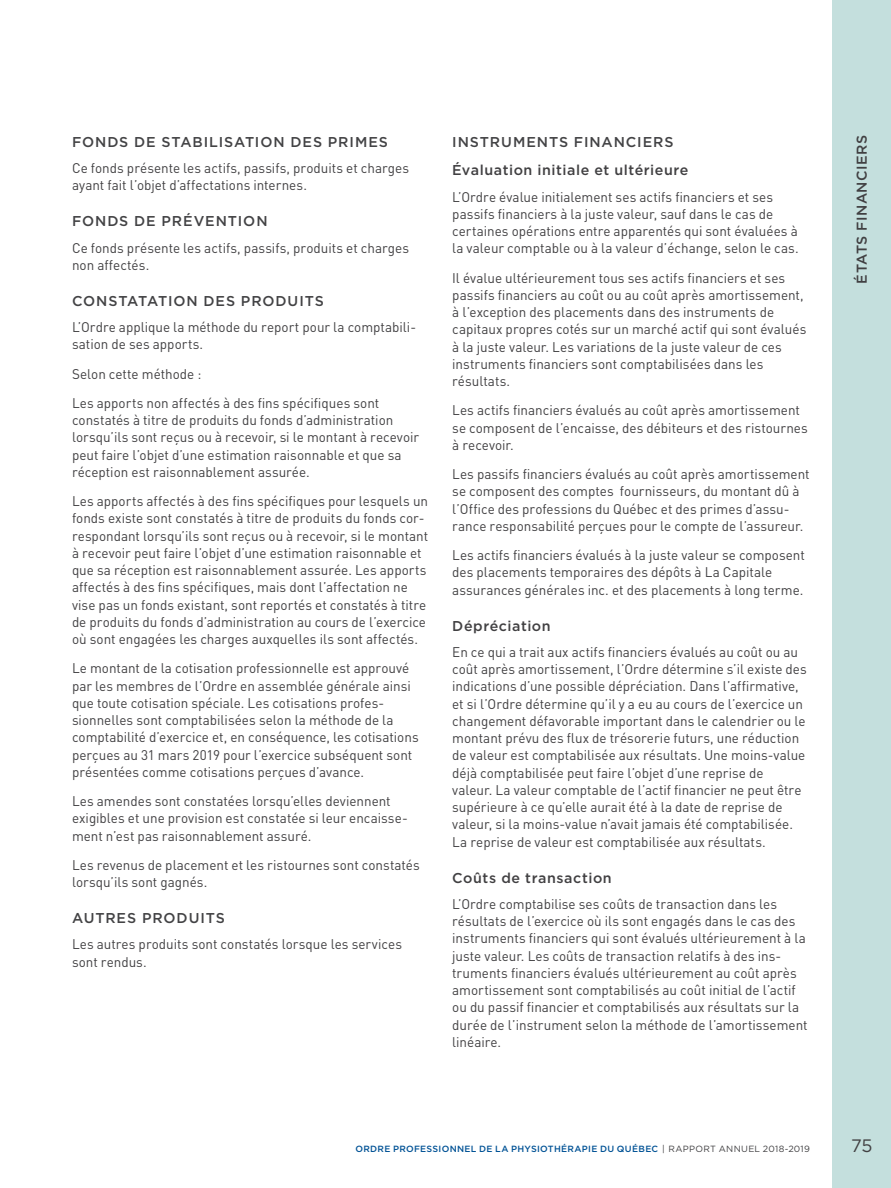
<style>
.page{position:relative;width:891px;height:1188px;background:#fff}
.page>*{position:absolute;margin:0;border:0;box-sizing:border-box;transform-origin:0 0}
.t1{font:18px "Gotham HTF";color:#414042}
.t2{font:500 14.25px "Gotham HTF";letter-spacing:.065em;color:#434345}
.t3{font:500 14.25px "Gotham HTF";letter-spacing:.04em;color:#414042}
.t4{font:13.8px/17.2px "DIN Pro";color:#414042}
.t5{font:500 9px "Gotham HTF";letter-spacing:.035em;color:#005295}
.s1{font-weight:400;color:#414042}
</style>
<div class="page">
<div style="left:832px;top:0;width:59px;height:1188px;background:#c4dfdd"></div>
<p class="t2" style="left:72px;top:134px;width:318px">FONDS DE STABILISATION DES PRIMES</p>
<p class="t4" style="left:72px;top:159px;width:339px">Ce fonds présente les actifs, passifs, produits et charges ayant fait l’objet d’affectations internes.</p>
<p class="t2" style="left:72px;top:213px;width:197px">FONDS DE PRÉVENTION</p>
<p class="t4" style="left:72px;top:238px;width:339px">Ce fonds présente les actifs, passifs, produits et charges non affectés.</p>
<p class="t2" style="left:72px;top:293px;width:253px">CONSTATATION DES PRODUITS</p>
<p class="t4" style="left:72px;top:318px;width:346px">L’Ordre applique la méthode du report pour la comptabili&shy;sation de ses apports.</p>
<p class="t4" style="left:72px;top:358px;width:309px;line-height:29.2px">Selon cette méthode :<br>Les apports non affectés à des fins spécifiques sont</p>
<p class="t4" style="left:72px;top:411px;width:349px">constatés à titre de produits du fonds d’administration lorsqu’ils sont reçus ou à recevoir, si le montant à recevoir peut faire l’objet d’une estimation raisonnable et que sa réception est raisonnablement assurée.</p>
<p class="t4" style="left:72px;top:492px;width:358px">Les apports affectés à des fins spécifiques pour lesquels un fonds existe sont constatés à titre de produits du fonds cor&shy;respondant lorsqu’ils sont reçus ou à recevoir, si le montant à recevoir peut faire l’objet d’une estimation raisonnable et que sa réception est raisonnablement assurée. Les apports affectés à des fins spécifiques, mais dont l’affectation ne vise pas un fonds existant, sont reportés et constatés à titre de produits du fonds d’administration au cours de l’exercice où sont engagées les charges auxquelles ils sont affectés.</p>
<p class="t4" style="left:72px;top:659px;width:348px">Le montant de la cotisation professionnelle est approuvé par les membres de l’Ordre en assemblée générale ainsi que toute cotisation spéciale. Les cotisations profes&shy;sionnelles sont comptabilisées selon la méthode de la comptabilité d’exercice et, en conséquence, les cotisations perçues au 31 mars 2019 pour l’exercice subséquent sont présentées comme cotisations perçues d’avance.</p>
<p class="t4" style="left:72px;top:792px;width:337px">Les amendes sont constatées lorsqu’elles deviennent exigibles et une provision est constatée si leur encaisse&shy;ment n’est pas raisonnablement assuré.</p>
<p class="t4" style="left:72px;top:856px;width:349px">Les revenus de placement et les ristournes sont constatés lorsqu’ils sont gagnés.</p>
<p class="t2" style="left:72px;top:910px;width:154px">AUTRES PRODUITS</p>
<p class="t4" style="left:72px;top:935px;width:332px">Les autres produits sont constatés lorsque les services sont rendus.</p>
<p class="t2" style="left:452px;top:134px;width:223px">INSTRUMENTS FINANCIERS</p>
<p class="t3" style="left:452px;top:162px;width:238px">Évaluation initiale et ultérieure</p>
<p class="t4" style="left:452px;top:187px;width:348px">L’Ordre évalue initialement ses actifs financiers et ses passifs financiers à la juste valeur, sauf dans le cas de certaines opérations entre apparentés qui sont évaluées à la valeur comptable ou à la valeur d’échange, selon le cas.</p>
<p class="t4" style="left:452px;top:268px;width:356px">Il évalue ultérieurement tous ses actifs financiers et ses passifs financiers au coût ou au coût après amortissement, à l’exception des placements dans des instruments de capitaux propres cotés sur un marché actif qui sont évalués à la juste valeur. Les variations de la juste valeur de ces instruments financiers sont comptabilisées dans les résultats.</p>
<p class="t4" style="left:452px;top:401px;width:357px">Les actifs financiers évalués au coût après amortissement se composent de l’encaisse, des débiteurs et des ristournes à recevoir.</p>
<p class="t4" style="left:452px;top:465px;width:359px">Les passifs financiers évalués au coût après amortissement se composent des comptes fournisseurs, du montant dû à l’Office des professions du Québec et des primes d’assu&shy;rance responsabilité perçues pour le compte de l’assureur.</p>
<p class="t4" style="left:452px;top:546px;width:354px">Les actifs financiers évalués à la juste valeur se composent des placements temporaires des dépôts à La Capitale assurances générales inc. et des placements à long terme.</p>
<p class="t3" style="left:452px;top:617px;width:100px">Dépréciation</p>
<p class="t4" style="left:452px;top:643px;width:356px">En ce qui a trait aux actifs financiers évalués au coût ou au coût après amortissement, l’Ordre détermine s’il existe des indications d’une possible dépréciation. Dans l’affirmative, et si l’Ordre détermine qu’il y a eu au cours de l’exercice un changement défavorable important dans le calendrier ou le montant prévu des flux de trésorerie futurs, une réduction de valeur est comptabilisée aux résultats. Une moins-value déjà comptabilisée peut faire l’objet d’une reprise de valeur. La valeur comptable de l’actif financier ne peut être supérieure à ce qu’elle aurait été à la date de reprise de valeur, si la moins-value n’avait jamais été comptabilisée.<br>La reprise de valeur est comptabilisée aux résultats.</p>
<p class="t3" style="left:452px;top:869px;width:161px">Coûts de transaction</p>
<p class="t4" style="left:452px;top:895px;width:357px">L’Ordre comptabilise ses coûts de transaction dans les résultats de l’exercice où ils sont engagés dans le cas des instruments financiers qui sont évalués ultérieurement à la juste valeur. Les coûts de transaction relatifs à des ins&shy;truments financiers évalués ultérieurement au coût après amortissement sont comptabilisés au coût initial de l’actif ou du passif financier et comptabilisés aux résultats sur la durée de l’instrument selon la méthode de l’amortissement linéaire.</p>
<p class="t3" style="left:854px;top:284px;width:150px;rotate:-90deg">ÉTATS FINANCIERS</p>
<p class="t5" style="left:355px;top:1144px;width:456px">ORDRE PROFESSIONNEL DE LA PHYSIOTHÉRAPIE DU QUÉBEC <span class="s1">| RAPPORT ANNUEL 2018-2019</span></p>
<h1 class="t1" style="left:851px;top:1136px;width:23px">75</h1>
</div>
